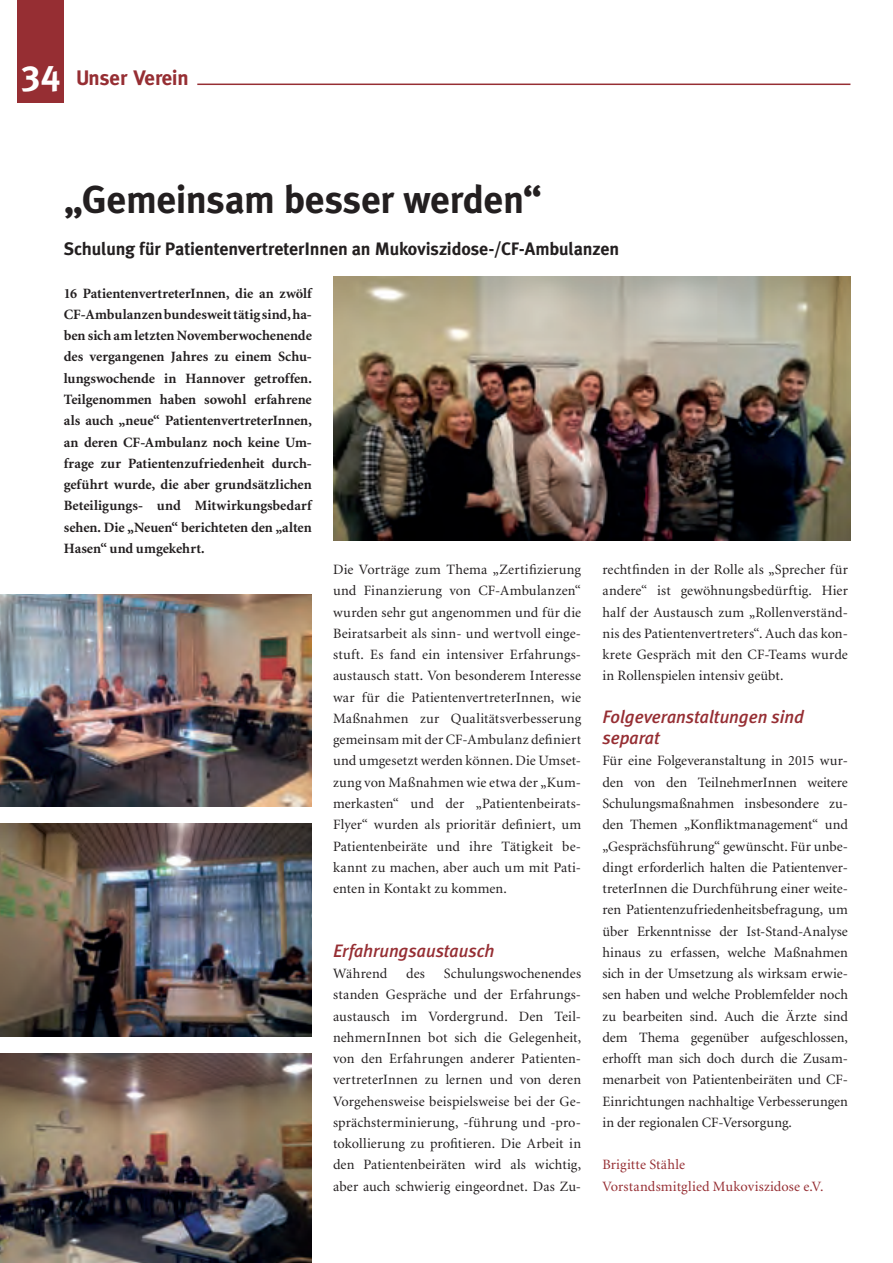
<style>
.page{position:relative;width:893px;height:1263px;background:#fff}
.page>*{position:absolute;margin:0;border:0;box-sizing:border-box;transform-origin:0 0}
.t1{font:700 39px "Meta Plus";letter-spacing:-.01em;color:#231f20}
.t2{font:700 21px "Meta";color:#962e33}
.t3{font:700 18px "Meta Plus";letter-spacing:-.01em;color:#231f20}
.t4{font:italic 500 18px/21.3px "Meta Plus";letter-spacing:-.005em;color:#962e33}
.t5{font:14.25px/21.3px "Minion";letter-spacing:.005em;color:#231f20;text-align:justify}
.t6{font:700 14.25px/21.3px "Minion";color:#231f20;text-align:justify}
.t7{font:14.25px/21.3px "Minion";letter-spacing:.01em;color:#962e33}
.s1{font-size:36px;color:#fff}
</style>
<div class="page">
<div style="left:17px;top:0;width:47px;height:102px;background:#962e33"></div>
<hr style="left:197px;top:84px;width:653px;height:1px;background:#962e33">
<img style="left:333px;top:276px;width:517px;height:264px">
<img style="left:0;top:1053px;width:312px;height:210px">
<img style="left:0;top:594px;width:312px;height:213px">
<img style="left:0;top:824px;width:312px;height:212px">
<h2 class="t2" style="left:21px;top:66px;width:169px"><span class="s1">34</span> Unser Verein</h2>
<h1 class="t1" style="left:64px;top:177px;width:480px">„Gemeinsam besser werden“</h1>
<p class="t3" style="left:64px;top:238px;width:557px">Schulung für PatientenvertreterInnen an Mukoviszidose-/CF-Ambulanzen</p>
<p class="t6" style="left:64px;top:283px;width:250px">16 PatientenvertreterInnen, die an zwölf CF-Ambulanzen bundesweit tätig sind, ha&shy;ben sich am letzten Novemberwochenende des vergangenen Jahres zu einem Schu&shy;lungswochende in Hannover getroffen.<br>Teilgenommen haben sowohl erfahrene als auch „neue“ PatientenvertreterInnen, an deren CF-Ambulanz noch keine Um&shy;frage zur Patientenzufriedenheit durch&shy;geführt wurde, die aber grundsätzlichen Beteiligungs- und Mitwirkungsbedarf sehen. Die „Neuen“ berichteten den „alten Hasen“ und umgekehrt.</p>
<p class="t5" style="left:333px;top:559px;width:250px">Die Vorträge zum Thema „Zertifizierung und Finanzierung von CF-Ambulanzen“ wurden sehr gut angenommen und für die Beiratsarbeit als sinn- und wertvoll einge&shy;stuft. Es fand ein intensiver Erfahrungs&shy;austausch statt. Von besonderem Interesse war für die PatientenvertreterInnen, wie Maßnahmen zur Qualitätsverbesserung gemeinsam mit der CF-Ambulanz definiert und umgesetzt werden können. Die Umset&shy;zung von Maßnahmen wie etwa der „Kum&shy;merkasten“ und der „Patientenbeirats-Flyer“ wurden als prioritär definiert, um Patientenbeiräte und ihre Tätigkeit be&shy;kannt zu machen, aber auch um mit Pati&shy;enten in Kontakt zu kommen.</p>
<p class="t4" style="left:333px;top:940px;width:163px">Erfahrungsaustausch</p>
<p class="t5" style="left:333px;top:963px;width:56px">Während</p>
<p class="t5" style="left:406px;top:963px;width:20px">des</p>
<p class="t5" style="left:333px;top:963px;width:250px;text-indent:111px">Schulungswochenendes standen Gespräche und der Erfahrungs&shy;austausch im Vordergrund. Den Teil&shy;nehmernInnen bot sich die Gelegenheit, von den Erfahrungen anderer Patienten&shy;vertreterInnen zu lernen und von deren Vorgehensweise beispielsweise bei der Ge&shy;sprächsterminierung, -führung und -pro&shy;tokollierung zu profitieren. Die Arbeit in den Patientenbeiräten wird als wichtig, aber auch schwierig eingeordnet. Das Zu-</p>
<p class="t5" style="left:602px;top:559px;width:247px">rechtfinden in der Rolle als „Sprecher für andere“ ist gewöhnungsbedürftig. Hier half der Austausch zum „Rollenverständ&shy;nis des Patientenvertreters“. Auch das kon&shy;krete Gespräch mit den CF-Teams wurde in Rollenspielen intensiv geübt.</p>
<p class="t4" style="left:602px;top:706px;width:203px">Folgeveranstaltungen sind separat</p>
<p class="t5" style="left:602px;top:751px;width:247px">Für eine Folgeveranstaltung in 2015 wur&shy;den von den TeilnehmerInnen weitere Schulungsmaßnahmen insbesondere zu&shy;den Themen „Konfliktmanagement“ und „Gesprächsführung“ gewünscht. Für unbe&shy;dingt erforderlich halten die Patientenver&shy;treterInnen die Durchführung einer weite&shy;ren Patientenzufriedenheitsbefragung, um über Erkenntnisse der Ist-Stand-Analyse hinaus zu erfassen, welche Maßnahmen sich in der Umsetzung als wirksam erwie&shy;sen haben und welche Problemfelder noch zu bearbeiten sind. Auch die Ärzte sind dem Thema gegenüber aufgeschlossen, erhofft man sich doch durch die Zusam&shy;menarbeit von Patientenbeiräten und CF-Einrichtungen nachhaltige Verbesserungen in der regionalen CF-Versorgung.</p>
<p class="t7" style="left:602px;top:1155px;width:223px">Brigitte Stähle<br>Vorstandsmitglied Mukoviszidose e.V.</p>
</div>
